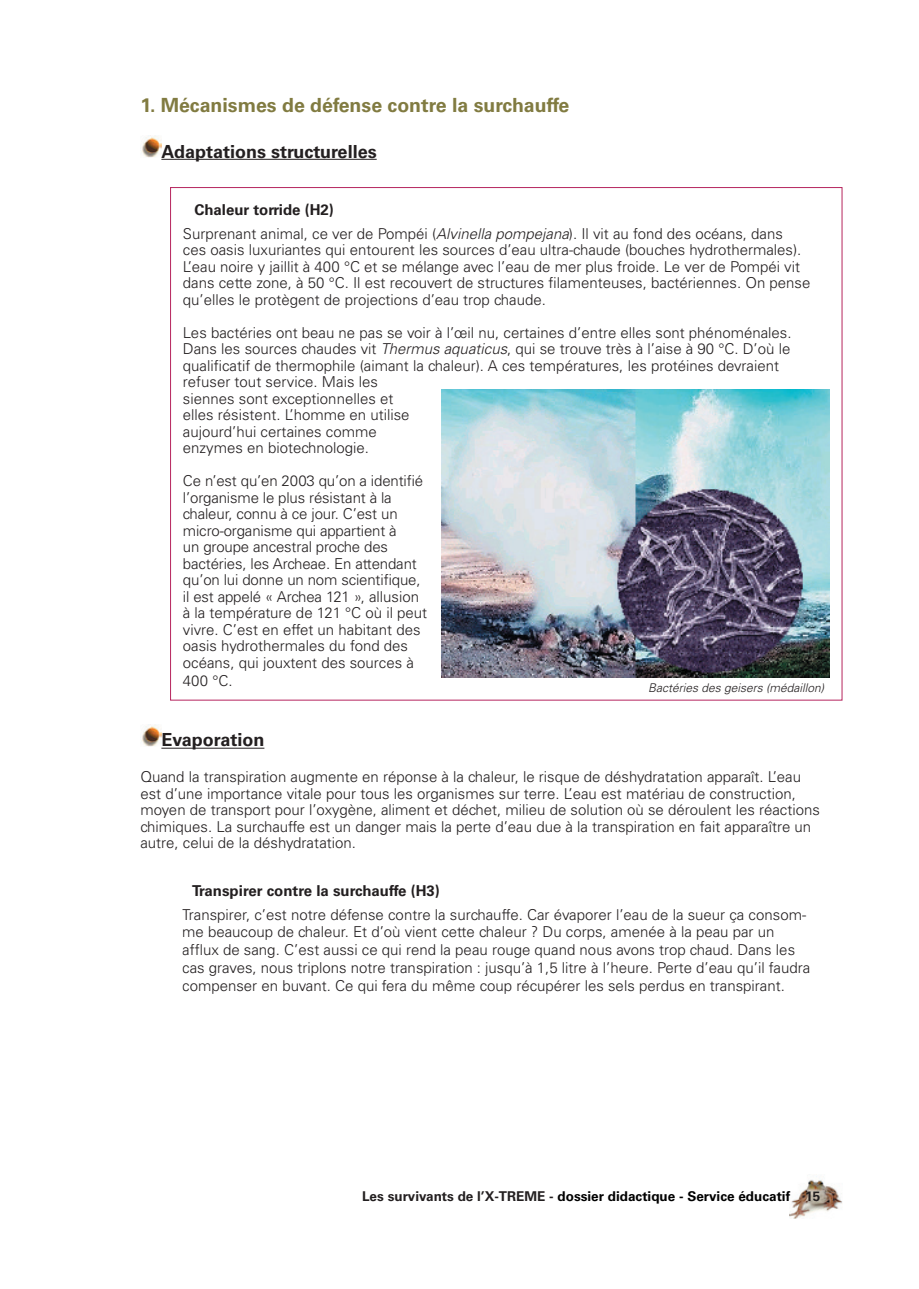
<style>
.page{position:relative;width:919px;height:1289px;background:#fff}
.page>*{position:absolute;margin:0;border:0;box-sizing:border-box;transform-origin:0 0}
.Normal__Web{font:700 19.5px "Univers LT";color:#817b41}
.Normal__Web-2{font:700 18px "Univers LT";color:#231f20}
.Normal__Web-3{font:300 15px/16.5px "Univers LT";color:#231f20}
.Normal__Web-4{font:700 15px "Univers LT";color:#231f20}
.t1{font:700 13.5px "Univers LT";color:#000}
.légende{font:italic 300 12px "Univers LT";color:#231f20}
.s1{font-style:italic}
.s2{color:#231f20}
</style>
<div class="page">
<img style="left:789px;top:1176px;width:53px;height:42px">
<img style="left:141px;top:136px;width:20px;height:21px">
<hr style="left:161px;top:159px;width:215px;height:1px;background:#231f20">
<img style="left:141px;top:724px;width:20px;height:22px">
<hr style="left:161px;top:747px;width:103px;height:1px;background:#231f20">
<img style="left:441px;top:390px;width:388px;height:287px">
<p class="Normal__Web" style="left:140px;top:94px;width:430px">1. Mécanismes de défense contre la surchauffe</p>
<p class="Normal__Web-2" style="left:161px;top:141px;width:217px">Adaptations structurelles</p>
<p class="Normal__Web-4" style="left:194px;top:200px;width:141px">Chaleur torride (H2)</p>
<p class="Normal__Web-3" style="left:183px;top:225px;width:629px">Surprenant animal, ce ver de Pompéi (<span class="s1">Alvinella pompejana</span>). Il vit au fond des océans, dans<br>ces oasis luxuriantes qui entourent les sources d’eau ultra-chaude (bouches hydrothermales).<br>L’eau noire y jaillit à 400 °C et se mélange avec l’eau de mer plus froide. Le ver de Pompéi vit dans cette zone, à 50 °C. Il est recouvert de structures filamenteuses, bactériennes. On pense qu’elles le protègent de projections d’eau trop chaude.</p>
<p class="Normal__Web-3" style="left:183px;top:324px;width:610px">Les bactéries ont beau ne pas se voir à l’œil nu, certaines d’entre elles sont phénoménales.<br>Dans les sources chaudes vit <span class="s1">Thermus aquaticus</span>, qui se trouve très à l’aise à 90 °C. D’où le qualificatif de thermophile (aimant la chaleur). A ces températures, les protéines devraient refuser tout service. Mais les<br>siennes sont exceptionnelles et<br>elles résistent. L’homme en utilise<br>aujourd’hui certaines comme<br>enzymes en biotechnologie.</p>
<p class="Normal__Web-3" style="left:183px;top:472px;width:246px">Ce n’est qu’en 2003 qu’on a identifié l’organisme le plus résistant à la chaleur, connu à ce jour. C’est un micro-organisme qui appartient à<br>un groupe ancestral proche des bactéries, les Archeae. En attendant qu’on lui donne un nom scientifique, il est appelé « Archea 121 », allusion à la température de 121 °C où il peut vivre. C’est en effet un habitant des oasis hydrothermales du fond des océans, qui jouxtent des sources à</p>
<p class="Normal__Web-3" style="left:183px;top:672px;width:51px">400 °C.</p>
<p class="légende" style="left:648px;top:680px;width:178px">Bactéries des geisers (médaillon)</p>
<p class="Normal__Web-2" style="left:161px;top:729px;width:104px">Evaporation</p>
<p class="Normal__Web-3" style="left:140px;top:768px;width:681px">Quand la transpiration augmente en réponse à la chaleur, le risque de déshydratation apparaît. L’eau est d’une importance vitale pour tous les organismes sur terre. L’eau est matériau de construction, moyen de transport pour l’oxygène, aliment et déchet, milieu de solution où se déroulent les réactions chimiques. La surchauffe est un danger mais la perte d’eau due à la transpiration en fait apparaître un autre, celui de la déshydratation.</p>
<p class="Normal__Web-4" style="left:192px;top:882px;width:249px">Transpirer contre la surchauffe (H3)</p>
<p class="Normal__Web-3" style="left:182px;top:906px;width:625px">Transpirer, c’est notre défense contre la surchauffe. Car évaporer l’eau de la sueur ça consom&shy;me beaucoup de chaleur. Et d’où vient cette chaleur ? Du corps, amenée à la peau par un</p>
<p class="Normal__Web-3" style="left:182px;top:940px;width:629px;line-height:18px">afflux de sang. C’est aussi ce qui rend la peau rouge quand nous avons trop chaud. Dans les cas graves, nous triplons notre transpiration : jusqu’à 1,5 litre à l’heure. Perte d’eau qu’il faudra compenser en buvant. Ce qui fera du même coup récupérer les sels perdus en transpirant.</p>
<p class="t1" style="left:362px;top:1188px;width:459px"><span class="s2">Les survivants de l’X-TREME -</span> dossier didactique - Service éducatif <span class="s2">15</span></p>
</div>
